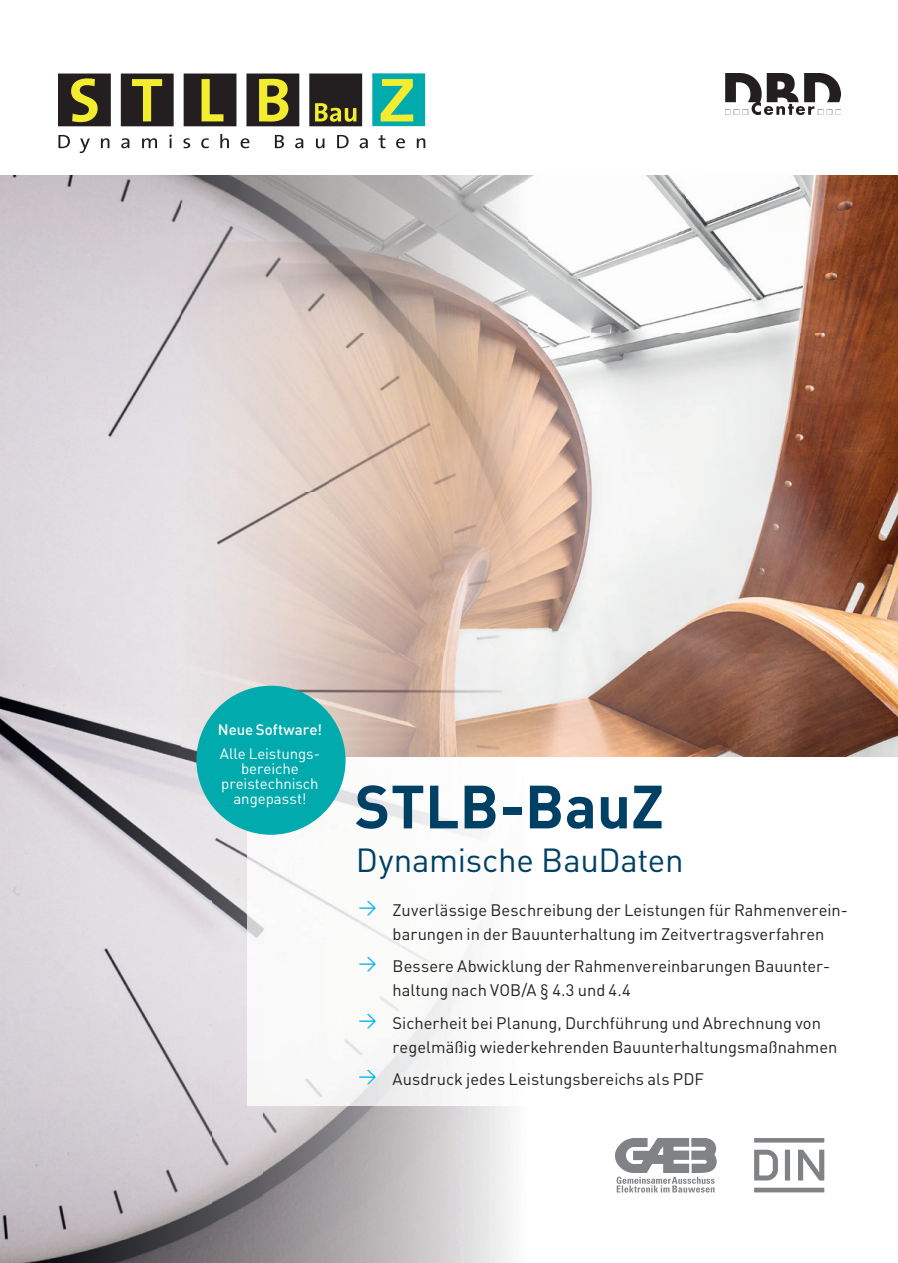
<style>
.page{position:relative;width:898px;height:1263px;background:#fff}
.page>*{position:absolute;margin:0;border:0;box-sizing:border-box;transform-origin:0 0}
.t1{font:700 60px "DIN";color:#004064}
.t2{font:33px "DIN";letter-spacing:-.01em;color:#004064}
.t3{font:16.5px/24px "DIN";color:#231f20}
.t4{font:15px/15px "DIN";letter-spacing:-.005em;color:#fff;text-align:center}
.t5{font:500 15px "DIN";letter-spacing:-.005em;color:#fff}
</style>
<div class="page">
<img style="left:181px;top:175px;width:716px;height:583px">
<img style="left:0;top:175px;width:181px;height:362px">
<img style="left:0;top:537px;width:211px;height:726px">
<img style="left:211px;top:806px;width:52px;height:457px">
<img style="left:263px;top:1105px;width:248px;height:158px">
<svg style="left:615px;top:1138px;width:101px;height:54px"></svg>
<svg style="left:754px;top:1138px;width:70px;height:54px"></svg>
<svg style="left:58px;top:134px;width:367px;height:19px"></svg>
<svg style="left:58px;top:74px;width:53px;height:52px;background:#514d23"></svg>
<svg style="left:121px;top:74px;width:52px;height:52px;background:#494422"></svg>
<svg style="left:183px;top:74px;width:53px;height:52px;background:#474225"></svg>
<svg style="left:246px;top:74px;width:53px;height:52px;background:#676226"></svg>
<svg style="left:309px;top:74px;width:53px;height:52px;background:#403b23"></svg>
<svg style="left:372px;top:73px;width:53px;height:53px;background:#44bc8c"></svg>
<img style="left:248px;top:758px;width:234px;height:347px">
<div style="left:196px;top:686px;width:149px;height:149px;background:#00aaad;border-radius:50%"></div>
<img style="left:725px;top:73px;width:114px;height:42px">
<p class="t5" style="left:218px;top:720px;width:106px">Neue Software!</p>
<p class="t4" style="left:220px;top:745px;width:102px">Alle Leistungs&shy;bereiche<br>preist e chnisch angepasst!</p>
<h1 class="t1" style="left:354px;top:767px;width:310px">STLB-BauZ</h1>
<h2 class="t2" style="left:355px;top:839px;width:329px">Dynamische BauDaten</h2>
<p class="t3" style="left:392px;top:898px;width:456px;text-indent:-34px"><sup>&gt;</sup> Zuverlässige Beschreibung der Leistungen für Rahmenverein&shy;barungen in der Bauunterhaltung im Zeitvertragsverfahren</p>
<p class="t3" style="left:392px;top:954px;width:439px;text-indent:-34px"><sup>&gt;</sup> Bessere Abwicklung der Rahmenvereinbarungen Bauunter&shy;haltung nach VOB/A § 4.3 und 4.4</p>
<p class="t3" style="left:392px;top:1011px;width:446px;text-indent:-34px"><sup>&gt;</sup> Sicherheit bei Planung, Durchführung und Abrechnung von regelmäßig wiederkehrenden Bauunterhaltungsmaßnahmen</p>
<p class="t3" style="left:358px;top:1067px;width:347px"><sup>&gt;</sup> Ausdruck jedes Leistungsbereichs als PDF</p>
</div>
